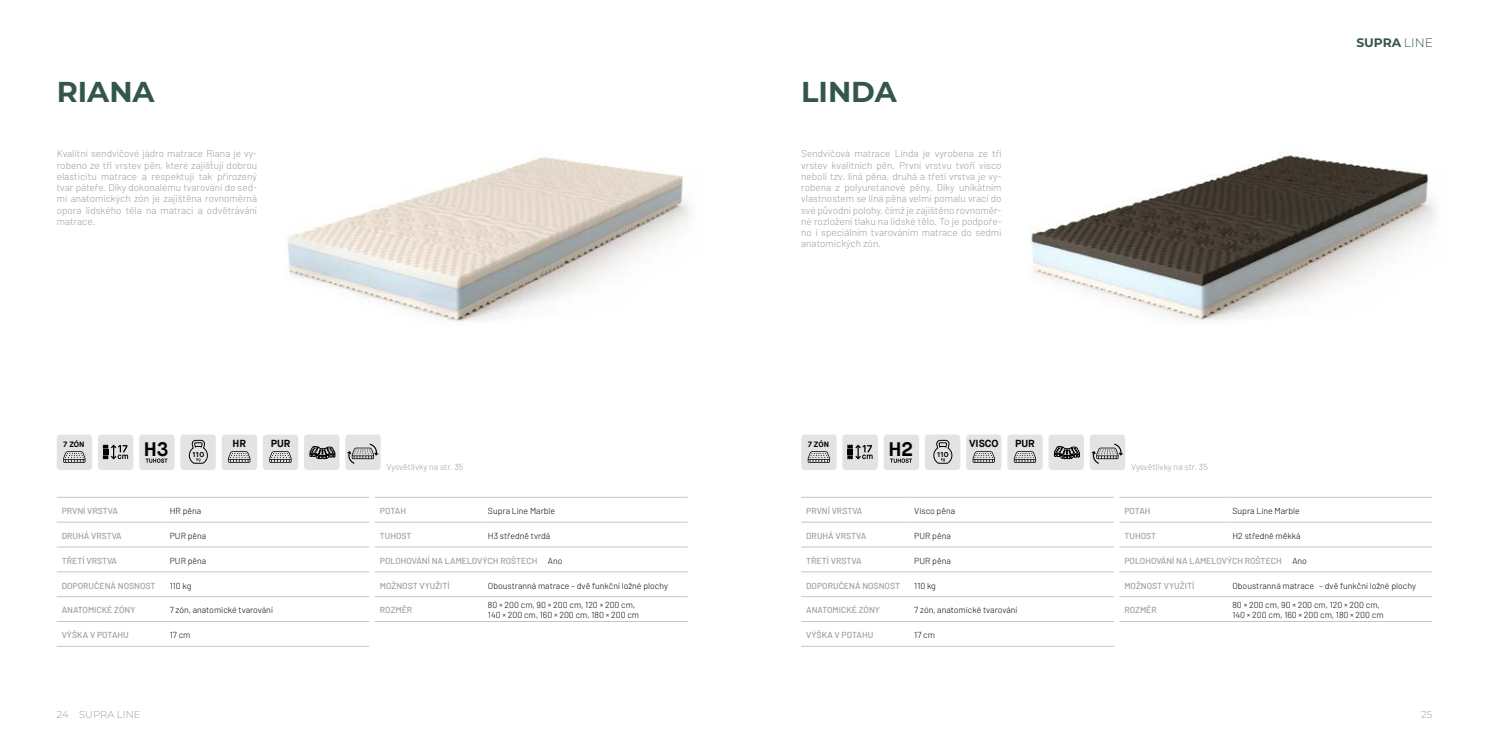
<style>
.page{position:relative;width:1489px;height:745px;background:#fff}
.page>*{position:absolute;margin:0;border:0;box-sizing:border-box;transform-origin:0 0}
.t1{font:700 28.75px "Montserrat";color:#34574a}
.t2{font:700 19.62px "Maison Neue";color:#000}
.t3{font:700 12.25px "Montserrat";color:#34574a}
.t4{font:700 10.25px "Maison Neue";color:#000}
.t5{font:300 10px/11.2px "Barlow";color:#9d9d9c;text-align:justify}
.t6{font:300 10px "Montserrat";color:#9d9d9c}
.t7{font:300 8.75px/10px "Barlow";color:#000}
.t8{font:500 8.75px "Barlow";color:#9d9d9c}
.t9{font:300 8.75px "Barlow";color:#9d9d9c}
.t10{font:700 7.75px "Maison Neue";color:#000}
.t11{font:700 7.12px "Maison Neue";color:#000}
.s1{font-weight:300}
.s2{font-weight:300;color:#000}
</style>
<div class="page">
<hr style="left:57px;top:521px;width:108px;height:1px;background:#c6c6c6">
<hr style="left:165px;top:521px;width:204px;height:1px;background:#c6c6c6">
<hr style="left:57px;top:546px;width:108px;height:1px;background:#c6c6c6">
<hr style="left:165px;top:546px;width:204px;height:1px;background:#c6c6c6">
<hr style="left:57px;top:571px;width:108px;height:1px;background:#c6c6c6">
<hr style="left:165px;top:571px;width:204px;height:1px;background:#c6c6c6">
<hr style="left:57px;top:596px;width:108px;height:1px;background:#c6c6c6">
<hr style="left:165px;top:596px;width:204px;height:1px;background:#c6c6c6">
<hr style="left:57px;top:620px;width:108px;height:1px;background:#c6c6c6">
<hr style="left:165px;top:620px;width:204px;height:1px;background:#c6c6c6">
<hr style="left:57px;top:645px;width:108px;height:1px;background:#c6c6c6">
<hr style="left:165px;top:645px;width:204px;height:1px;background:#c6c6c6">
<hr style="left:57px;top:496px;width:108px;height:1px;background:#c6c6c6">
<hr style="left:165px;top:496px;width:204px;height:1px;background:#c6c6c6">
<hr style="left:801px;top:521px;width:108px;height:1px;background:#c6c6c6">
<hr style="left:909px;top:521px;width:204px;height:1px;background:#c6c6c6">
<hr style="left:801px;top:546px;width:108px;height:1px;background:#c6c6c6">
<hr style="left:909px;top:546px;width:204px;height:1px;background:#c6c6c6">
<hr style="left:801px;top:571px;width:108px;height:1px;background:#c6c6c6">
<hr style="left:909px;top:571px;width:204px;height:1px;background:#c6c6c6">
<hr style="left:801px;top:596px;width:108px;height:1px;background:#c6c6c6">
<hr style="left:909px;top:596px;width:204px;height:1px;background:#c6c6c6">
<hr style="left:801px;top:620px;width:108px;height:1px;background:#c6c6c6">
<hr style="left:909px;top:620px;width:204px;height:1px;background:#c6c6c6">
<hr style="left:801px;top:645px;width:108px;height:1px;background:#c6c6c6">
<hr style="left:909px;top:645px;width:204px;height:1px;background:#c6c6c6">
<hr style="left:801px;top:496px;width:108px;height:1px;background:#c6c6c6">
<hr style="left:909px;top:496px;width:204px;height:1px;background:#c6c6c6">
<hr style="left:375px;top:496px;width:108px;height:1px;background:#c6c6c6">
<hr style="left:483px;top:496px;width:204px;height:1px;background:#c6c6c6">
<hr style="left:375px;top:521px;width:108px;height:1px;background:#c6c6c6">
<hr style="left:483px;top:521px;width:204px;height:1px;background:#c6c6c6">
<hr style="left:375px;top:546px;width:108px;height:1px;background:#c6c6c6">
<hr style="left:483px;top:546px;width:204px;height:1px;background:#c6c6c6">
<hr style="left:375px;top:571px;width:108px;height:1px;background:#c6c6c6">
<hr style="left:483px;top:571px;width:204px;height:1px;background:#c6c6c6">
<hr style="left:375px;top:596px;width:108px;height:1px;background:#c6c6c6">
<hr style="left:483px;top:596px;width:204px;height:1px;background:#c6c6c6">
<hr style="left:375px;top:620px;width:108px;height:1px;background:#c6c6c6">
<hr style="left:483px;top:620px;width:204px;height:1px;background:#c6c6c6">
<hr style="left:1119px;top:496px;width:108px;height:1px;background:#c6c6c6">
<hr style="left:1227px;top:496px;width:204px;height:1px;background:#c6c6c6">
<hr style="left:1119px;top:521px;width:108px;height:1px;background:#c6c6c6">
<hr style="left:1227px;top:521px;width:204px;height:1px;background:#c6c6c6">
<hr style="left:1119px;top:546px;width:108px;height:1px;background:#c6c6c6">
<hr style="left:1227px;top:546px;width:204px;height:1px;background:#c6c6c6">
<hr style="left:1119px;top:571px;width:108px;height:1px;background:#c6c6c6">
<hr style="left:1227px;top:571px;width:204px;height:1px;background:#c6c6c6">
<hr style="left:1119px;top:596px;width:108px;height:1px;background:#c6c6c6">
<hr style="left:1227px;top:596px;width:204px;height:1px;background:#c6c6c6">
<hr style="left:1119px;top:620px;width:108px;height:1px;background:#c6c6c6">
<hr style="left:1227px;top:620px;width:204px;height:1px;background:#c6c6c6">
<img style="left:287px;top:157px;width:404px;height:165px">
<img style="left:1031px;top:153px;width:404px;height:168px">
<svg style="left:57px;top:434px;width:35px;height:35px"></svg>
<svg style="left:801px;top:434px;width:35px;height:35px"></svg>
<svg style="left:98px;top:434px;width:35px;height:35px"></svg>
<svg style="left:842px;top:434px;width:35px;height:35px"></svg>
<svg style="left:884px;top:434px;width:76px;height:35px;background:#d9d9d9"></svg>
<svg style="left:139px;top:434px;width:118px;height:35px;background:#d9d9d9"></svg>
<svg style="left:966px;top:434px;width:35px;height:35px"></svg>
<svg style="left:263px;top:434px;width:35px;height:35px"></svg>
<svg style="left:1007px;top:434px;width:35px;height:35px"></svg>
<svg style="left:304px;top:434px;width:35px;height:35px"></svg>
<svg style="left:1048px;top:434px;width:35px;height:35px"></svg>
<svg style="left:345px;top:434px;width:36px;height:35px"></svg>
<svg style="left:1090px;top:434px;width:35px;height:35px"></svg>
<h1 class="t1" style="left:57px;top:71px;width:99px">RIANA</h1>
<p class="t5" style="left:57px;top:148px;width:202px">Kvalitní sendvičové jádro matrace Riana je vy&shy;robeno ze tří vrstev pěn, které zajišťují dobrou elasticitu matrace a respektují tak přirozený tvar páteře. Díky dokonalému tvarování do sed&shy;mi anatomických zón je zajištěna rovnoměrná opora lidského těla na matraci a odvětrávání matrace.</p>
<h1 class="t1" style="left:801px;top:71px;width:97px">LINDA</h1>
<p class="t5" style="left:801px;top:148px;width:202px">Sendvičová matrace Linda je vyrobena ze tří vrstev kvalitních pěn. První vrstvu tvoří visco neboli tzv. líná pěna, druhá a třetí vrstva je vy&shy;robena z polyuretanové pěny. Díky unikátním vlastnostem se líná pěna velmi pomalu vrací do své původní polohy, čímž je zajištěno rovnoměr&shy;né rozložení tlaku na lidské tělo. To je podpoře&shy;no i speciálním tvarováním matrace do sedmi anatomických zón.</p>
<p class="t10" style="left:64px;top:438px;width:22px">7 ZÓN</p>
<p class="t10" style="left:808px;top:438px;width:22px">7 ZÓN</p>
<p class="t4" style="left:232px;top:437px;width:15px">HR</p>
<p class="t4" style="left:271px;top:437px;width:21px">PUR</p>
<p class="t4" style="left:968px;top:437px;width:31px">VISCO</p>
<p class="t4" style="left:1015px;top:437px;width:21px">PUR</p>
<p class="t9" style="left:386px;top:461px;width:78px">Vysvětlivky na str. 35</p>
<p class="t9" style="left:1130px;top:461px;width:78px">Vysvětlivky na str. 35</p>
<h2 class="t2" style="left:144px;top:436px;width:26px">H3</h2>
<p class="t11" style="left:193px;top:449px;width:13px">11O</p>
<h2 class="t2" style="left:888px;top:436px;width:26px">H2</h2>
<p class="t11" style="left:937px;top:449px;width:13px">11O</p>
<p class="t3" style="left:1356px;top:34px;width:78px">SUPRA <span class="s1">LINE</span></p>
<p class="t8" style="left:62px;top:505px;width:58px">PRVNÍ VRSTVA</p>
<p class="t7" style="left:170px;top:505px;width:33px">HR pěna</p>
<p class="t8" style="left:62px;top:530px;width:61px">DRUHÁ VRSTVA</p>
<p class="t7" style="left:170px;top:530px;width:38px">PUR pěna</p>
<p class="t8" style="left:62px;top:555px;width:57px">TŘETÍ VRSTVA</p>
<p class="t7" style="left:170px;top:555px;width:38px">PUR pěna</p>
<p class="t8" style="left:62px;top:579px;width:95px">DOPORUČENÁ NOSNOST</p>
<p class="t7" style="left:170px;top:580px;width:23px">110 kg</p>
<p class="t8" style="left:62px;top:604px;width:75px">ANATOMICKÉ ZÓNY</p>
<p class="t7" style="left:170px;top:604px;width:105px">7 zón, anatomické tvarování</p>
<p class="t8" style="left:62px;top:629px;width:69px">VÝŠKA V POTAHU</p>
<p class="t7" style="left:170px;top:629px;width:22px">17 cm</p>
<p class="t8" style="left:380px;top:505px;width:28px">POTAH</p>
<p class="t7" style="left:488px;top:505px;width:69px">Supra Line Marble</p>
<p class="t8" style="left:380px;top:530px;width:33px">TUHOST</p>
<p class="t7" style="left:488px;top:530px;width:64px">H3 středně tvrdá</p>
<p class="t8" style="left:380px;top:555px;width:184px">POLOHOVÁNÍ NA LAMELOVÝCH ROŠTECH <span class="s2">Ano</span></p>
<p class="t8" style="left:380px;top:579px;width:71px">MOŽNOST VYUŽITÍ</p>
<p class="t7" style="left:488px;top:580px;width:181px">Oboustranná matrace – dvě funkční ložné plochy</p>
<p class="t8" style="left:380px;top:604px;width:34px">ROZMĚR</p>
<p class="t7" style="left:488px;top:599px;width:153px">80 × 200 cm, 90 × 200 cm, 120 × 200 cm,<br>140 × 200 cm, 160 × 200 cm, 180 × 200 cm</p>
<p class="t8" style="left:806px;top:505px;width:58px">PRVNÍ VRSTVA</p>
<p class="t7" style="left:914px;top:505px;width:42px">Visco pěna</p>
<p class="t8" style="left:806px;top:530px;width:61px">DRUHÁ VRSTVA</p>
<p class="t7" style="left:914px;top:530px;width:38px">PUR pěna</p>
<p class="t8" style="left:806px;top:555px;width:57px">TŘETÍ VRSTVA</p>
<p class="t7" style="left:914px;top:555px;width:38px">PUR pěna</p>
<p class="t8" style="left:806px;top:579px;width:95px">DOPORUČENÁ NOSNOST</p>
<p class="t7" style="left:914px;top:580px;width:23px">110 kg</p>
<p class="t8" style="left:806px;top:604px;width:75px">ANATOMICKÉ ZÓNY</p>
<p class="t7" style="left:914px;top:604px;width:105px">7 zón, anatomické tvarování</p>
<p class="t8" style="left:806px;top:629px;width:69px">VÝŠKA V POTAHU</p>
<p class="t7" style="left:914px;top:629px;width:22px">17 cm</p>
<p class="t8" style="left:1124px;top:505px;width:28px">POTAH</p>
<p class="t7" style="left:1232px;top:505px;width:69px">Supra Line Marble</p>
<p class="t8" style="left:1124px;top:530px;width:33px">TUHOST</p>
<p class="t7" style="left:1232px;top:530px;width:69px">H2 středně měkká</p>
<p class="t8" style="left:1124px;top:555px;width:184px">POLOHOVÁNÍ NA LAMELOVÝCH ROŠTECH <span class="s2">Ano</span></p>
<p class="t8" style="left:1124px;top:579px;width:71px">MOŽNOST VYUŽITÍ</p>
<p class="t7" style="left:1232px;top:580px;width:185px">Oboustranná matrace – dvě funkční ložné plochy</p>
<p class="t8" style="left:1124px;top:604px;width:34px">ROZMĚR</p>
<p class="t7" style="left:1232px;top:599px;width:153px">80 × 200 cm, 90 × 200 cm, 120 × 200 cm,<br>140 × 200 cm, 160 × 200 cm, 180 × 200 cm</p>
<p class="t6" style="left:57px;top:706px;width:85px">24 SUPRA LINE</p>
<p class="t6" style="left:1420px;top:706px;width:13px">25</p>
</div>
